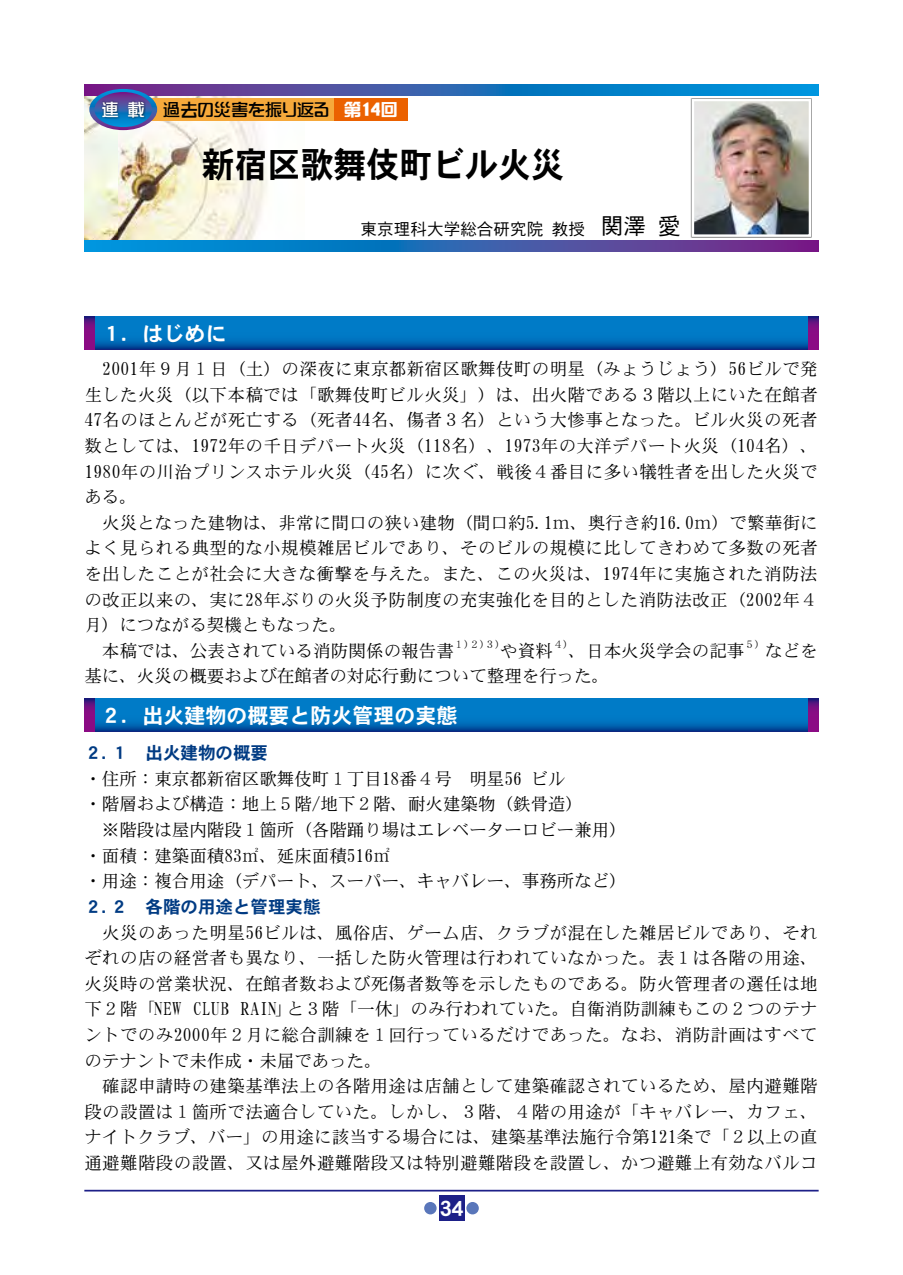
<style>
.page{position:relative;width:903px;height:1275px;background:#fff}
.page>*{position:absolute;margin:0;border:0;box-sizing:border-box;transform-origin:0 0}
.t1{font:35px "DFHS Gothic W7 WIN RKSJ H";color:#000;scale:.94 1}
.t2{font:21px "DFHS Gothic W7 WIN RKSJ H";color:#fff}
.t3{font:21px "DFHS Gothic W7 WING RKSJ H";color:#fff}
.t4{font:17.5px/25.6px "DFHS Mincho W3 WIN RKSJ H";letter-spacing:.02em;color:#000}
.t5{font:17.5px/25.6px "DFHS Mincho W3 WIN RKSJ H";color:#000}
.t6{font:17.5px "DFHS Gothic W7 WIN RKSJ H";color:#003b83}
.t7{font:17.5px "DF So Gei W5 WING RKSJ H";color:#000}
.t8{font:16.62px "DFHS Gothic W3 WING RKSJ H";color:#000}
.t9{font:10.15px "DFHS Mincho W3 WIN RKSJ H";color:#000}
.s1{color:#fff}
.s2{font-family:"DF So Gei W7 WIN RKSJ H";color:#fff}
.s3{font-family:"DF So Gei W7 WIN RKSJ H";font-size:19.25px;color:#fff}
.s4{font-family:"DFHS Gothic W3 WIN RKSJ H";font-size:22.75px}
</style>
<div class="page">
<hr style="left:84px;top:1190px;width:735px;height:1px;background:#1d2088">
<div style="left:439px;top:1196px;width:25px;height:25px;background:#1d2088"></div>
<div style="left:466px;top:1202px;width:13px;height:12px;background:#5976ba;border-radius:50%"></div>
<div style="left:424px;top:1202px;width:13px;height:12px;background:#5976ba;border-radius:50%"></div>
<img style="left:84px;top:95px;width:220px;height:145px">
<svg style="left:84px;top:84px;width:735px;height:11px;background:#2c66b4"></svg>
<svg style="left:84px;top:240px;width:735px;height:11px;background:#2f62b2"></svg>
<div style="left:690px;top:98px;width:122px;height:140px;background:#b1b1b1"></div>
<img style="left:695px;top:102px;width:113px;height:132px">
<div style="left:692px;top:99px;width:119px;height:138px;border:2px solid #fff"></div>
<div style="left:128px;top:98px;width:210px;height:23px;background:#f6a93b"></div>
<div style="left:334px;top:98px;width:73px;height:23px;background:#eb6100"></div>
<svg style="left:89px;top:89px;width:68px;height:41px;background:#6172b2"></svg>
<div style="left:100px;top:100px;width:46px;height:20px;background:#000;opacity:.75"></div>
<svg style="left:94px;top:316px;width:714px;height:34px;background:#016dba"></svg>
<svg style="left:84px;top:316px;width:10px;height:34px"></svg>
<svg style="left:808px;top:316px;width:11px;height:34px"></svg>
<svg style="left:94px;top:699px;width:714px;height:33px;background:#006ebb"></svg>
<svg style="left:84px;top:699px;width:10px;height:33px"></svg>
<svg style="left:808px;top:699px;width:11px;height:33px"></svg>
<p class="t7" style="left:101px;top:101px;width:298px"><span class="s1">連　載</span> 過去の災害を振り返る <span class="s2">第</span><span class="s3">14</span><span class="s2">回</span></p>
<h1 class="t1" style="left:202px;top:147px;width:387px">新宿区歌舞伎町ビル火災</h1>
<p class="t8" style="left:361px;top:221px;width:321px">東京理科大学総合研究院　教授 <span class="s4">関澤 愛</span></p>
<p class="t2" style="left:100px;top:322px;width:127px">１．はじめに</p>
<p class="t4" style="left:84px;top:357px;width:735px">　2001年９月１日（土）の深夜に東京都新宿区歌舞伎町の明星（みょうじょう）56ビルで発生した火災（以下本稿では「歌舞伎町ビル火災」）は、出火階である３階以上にいた在館者47名のほとんどが死亡する（死者44名、傷者３名）という大惨事となった。ビル火災の死者数としては、1972年の千日デパート火災（118名）、1973年の大洋デパート火災（104名）、1980年の川治プリンスホテル火災（45名）に次ぐ、戦後４番目に多い犠牲者を出した火災である。<br>　火災となった建物は、非常に間口の狭い建物（間口約5.1ｍ、奥行き約16.0ｍ）で繁華街によく見られる典型的な小規模雑居ビルであり、そのビルの規模に比してきわめて多数の死者を出したことが社会に大きな衝撃を与えた。また、この火災は、1974年に実施された消防法の改正以来の、実に28年ぶりの火災予防制度の充実強化を目的とした消防法改正（2002年４月）につながる契機ともなった。<br>　本稿では、公表されている消防関係の報告書</p>
<p class="t9" style="left:454px;top:640px;width:48px">１)２)３)</p>
<p class="t4" style="left:500px;top:638px;width:54px">や資料</p>
<p class="t9" style="left:553px;top:640px;width:17px">４)</p>
<p class="t4" style="left:568px;top:638px;width:177px">、日本火災学会の記事</p>
<p class="t9" style="left:744px;top:640px;width:22px">５）</p>
<p class="t4" style="left:765px;top:638px;width:54px">などを</p>
<p class="t5" style="left:84px;top:664px;width:526px">基に、火災の概要および在館者の対応行動について整理を行った。</p>
<p class="t2" style="left:100px;top:705px;width:359px">２．出火建物の概要と防火管理の実態</p>
<p class="t6" style="left:84px;top:744px;width:185px">２.１　出火建物の概要</p>
<p class="t5" style="left:84px;top:766px;width:544px">・住所：東京都新宿区歌舞伎町１丁目18番４号　明星56 ビル<br>・階層および構造：地上５階/地下２階、耐火建築物（鉄骨造）<br>　※階段は屋内階段１箇所（各階踊り場はエレベーターロビー兼用）・面積：建築面積83㎡、延床面積516㎡<br>・用途：複合用途（デパート、スーパー、キャバレー、事務所など）</p>
<p class="t6" style="left:84px;top:898px;width:238px">２.２　各階の用途と管理実態</p>
<p class="t4" style="left:84px;top:920px;width:735px">　火災のあった明星56ビルは、風俗店、ゲーム店、クラブが混在した雑居ビルであり、それぞれの店の経営者も異なり、一括した防火管理は行われていなかった。表１は各階の用途、火災時の営業状況、在館者数および死傷者数等を示したものである。防火管理者の選任は地下２階「NEW CLUB RAIN」と３階「一休」のみ行われていた。自衛消防訓練もこの２つのテナントでのみ2000年２月に総合訓練を１回行っているだけであった。なお、消防計画はすべてのテナントで未作成・未届であった。<br>　確認申請時の建築基準法上の各階用途は店舗として建築確認されているため、屋内避難階段の設置は１箇所で法適合していた。しかし、３階、４階の用途が「キャバレー、カフェ、ナイトクラブ、バー」の用途に該当する場合には、建築基準法施行令第121条で「２以上の直通避難階段の設置、又は屋外避難階段又は特別避難階段を設置し、かつ避難上有効なバルコ</p>
<p class="t3" style="left:435px;top:1198px;width:29px">13 4</p>
</div>
